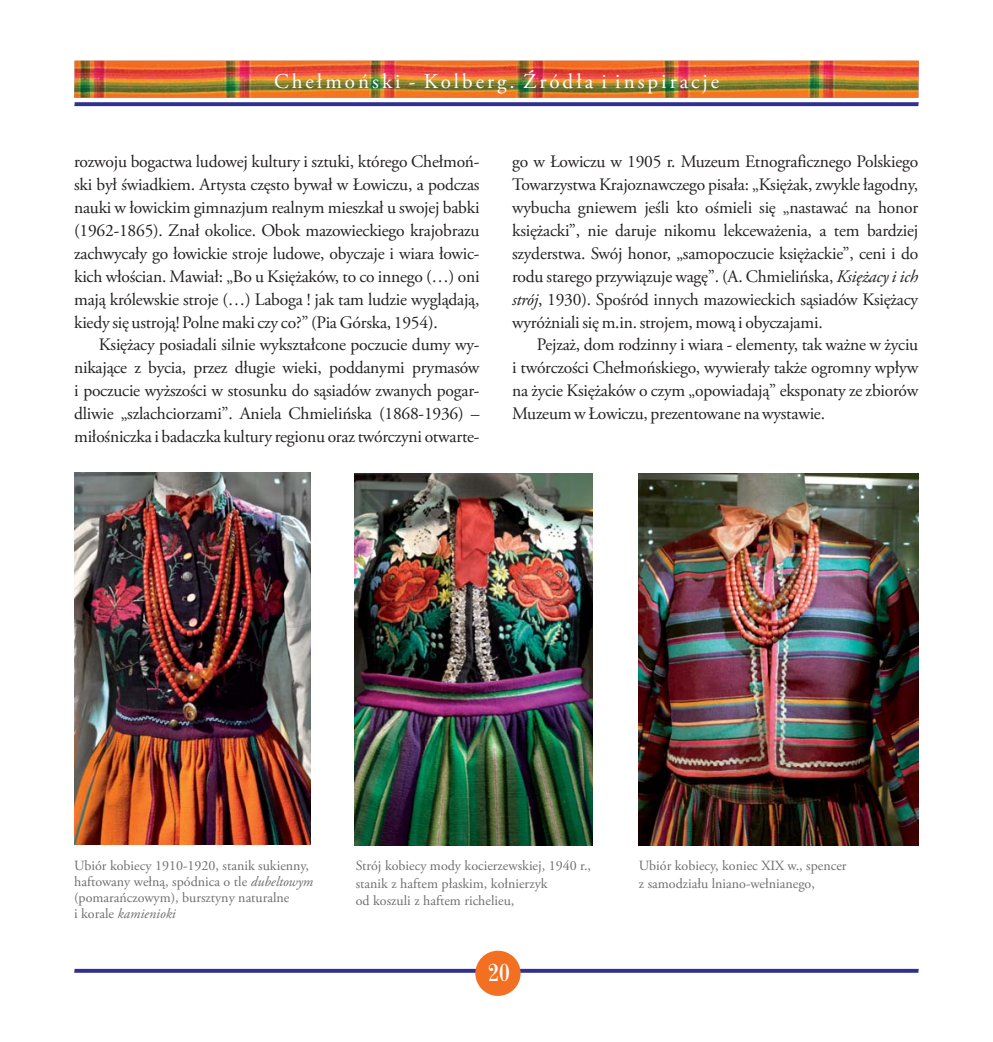
<style>
.page{position:relative;width:993px;height:1042px;background:#fff}
.page>*{position:absolute;margin:0;border:0;box-sizing:border-box;transform-origin:0 0}
.t1{font:24.5px "Century 725 Cn EU Normal";color:#fff}
.t2{font:21px "Adobe Garamond Pro";letter-spacing:.145em;color:#fff}
.t3{font:17.5px/22.9px "Adobe Garamond Pro";letter-spacing:-.015em;color:#231f20;text-align:justify}
.t4{font:14px/16.1px "Adobe Garamond Pro";color:#6d6e70}
.s1{font-style:italic}
</style>
<div class="page">
<svg style="left:74px;top:969px;width:844px;height:4px;background:#383a97"></svg>
<div style="left:475px;top:950px;width:45px;height:46px;background:#f36f21;border-radius:50%"></div>
<img style="left:354px;top:474px;width:238px;height:372px">
<img style="left:74px;top:473px;width:236px;height:371px">
<img style="left:638px;top:474px;width:279px;height:372px">
<img style="left:74px;top:61px;width:844px;height:45px">
<p class="t2" style="left:274px;top:73px;width:446px">Chełmoński - Kolberg. Źródła i inspiracje</p>
<p class="t3" style="left:74px;top:152px;width:407px">rozwoju bogactwa ludowej kultury i sztuki, którego Chełmoń&shy;ski był świadkiem. Artysta często bywał w Łowiczu, a podczas nauki w łowickim gimnazjum realnym mieszkał u swojej babki (1962-1865). Znał okolice. Obok mazowieckiego krajobrazu zachwycały go łowickie stroje ludowe, obyczaje i wiara łowic&shy;kich włościan. Mawiał: „Bo u Księżaków, to co innego (…) oni mają królewskie stroje (…) Laboga ! jak tam ludzie wyglądają, kiedy się ustroją! Polne maki czy co?” (Pia Górska, 1954).</p>
<p class="t3" style="left:74px;top:335px;width:407px;text-indent:25px">Księżacy posiadali silnie wykształcone poczucie dumy wy&shy;nikające z bycia, przez długie wieki, poddanymi prymasów i poczucie wyższości w stosunku do sąsiadów zwanych pogar&shy;dliwie „szlachciorzami”. Aniela Chmielińska (1868-1936) – miłośniczka i badaczka kultury regionu oraz twórczyni otwarte-</p>
<p class="t3" style="left:512px;top:152px;width:407px">go w Łowiczu w 1905 r. Muzeum Etnograficznego Polskiego Towarzystwa Krajoznawczego pisała: „Księżak, zwykle łagodny, wybucha gniewem jeśli kto ośmieli się „nastawać na honor księżacki”, nie daruje nikomu lekceważenia, a tem bardziej szyderstwa. Swój honor, „samopoczucie księżackie”, ceni i do rodu starego przywiązuje wagę”. (A. Chmielińska, <span class="s1">Księżacy i ich strój</span>, 1930). Spośród innych mazowieckich sąsiadów Księżacy wyróżniali się m.in. strojem, mową i obyczajami.</p>
<p class="t3" style="left:512px;top:335px;width:407px;text-indent:25px">Pejzaż, dom rodzinny i wiara - elementy, tak ważne w życiu i twórczości Chełmońskiego, wywierały także ogromny wpływ na życie Księżaków o czym „opowiadają” eksponaty ze zbiorów Muzeum w Łowiczu, prezentowane na wystawie.</p>
<p class="t4" style="left:74px;top:859px;width:240px">Ubiór kobiecy 1910-1920, stanik sukienny, haftowany wełną, spódnica o tle <span class="s1">dubeltowym </span>(pomarańczowym), bursztyny naturalne<br>i korale <span class="s1">kamienioki</span></p>
<p class="t4" style="left:355px;top:858px;width:237px;line-height:17.8px">Strój kobiecy mody kocierzewskiej, 1940 r., stanik z haftem płaskim, kołnierzyk<br>od koszuli z haftem richelieu,</p>
<p class="t4" style="left:638px;top:858px;width:209px;line-height:17.8px">Ubiór kobiecy, koniec XIX w., spencer z samodziału lniano-wełnianego,</p>
<h1 class="t1" style="left:488px;top:958px;width:23px">20</h1>
</div>
